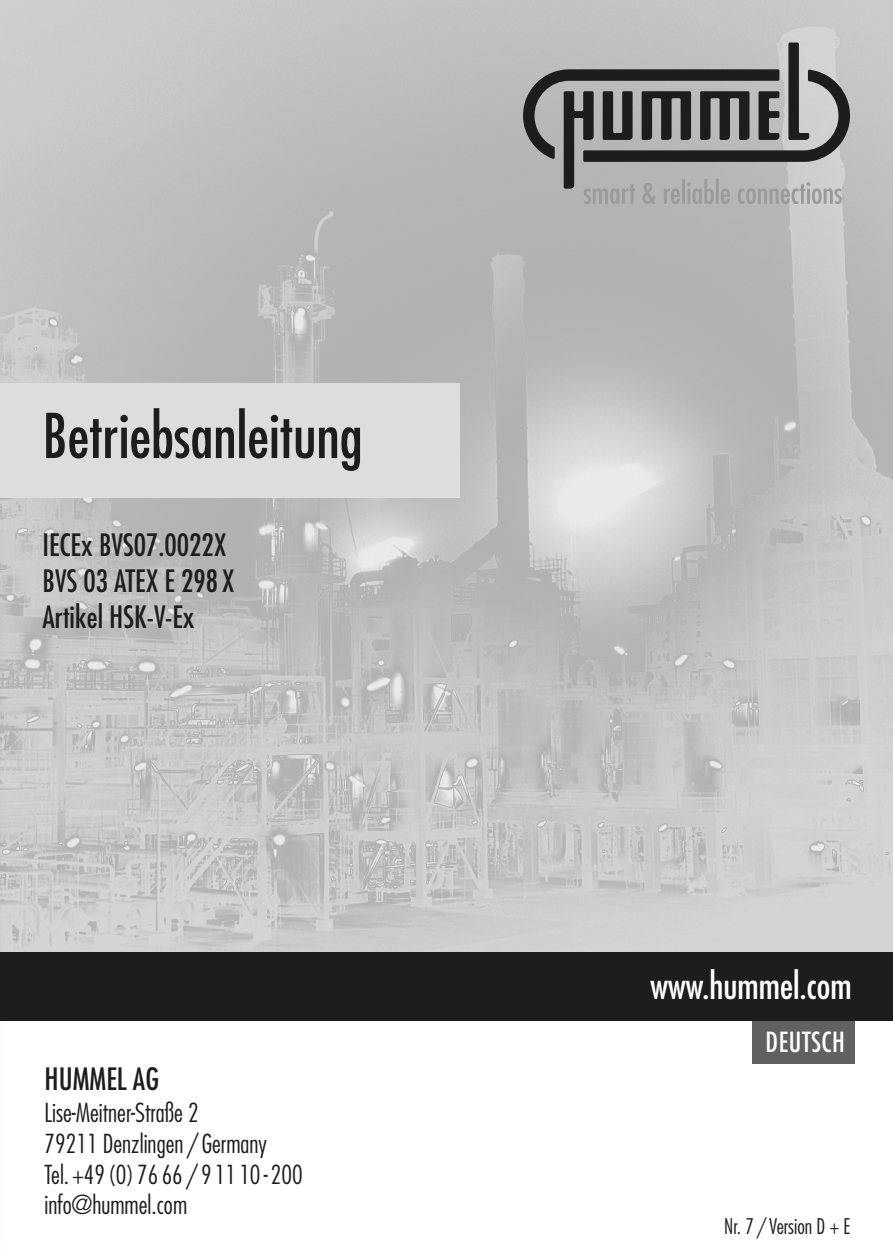
<style>
.page{position:relative;width:893px;height:1259px;background:#fff}
.page>*{position:absolute;margin:0;border:0;box-sizing:border-box;transform-origin:0 0}
.t1{font:condensed 60px "Futura Std";color:#1d1d1c}
.t2{font:condensed 36px "Futura Std";color:#fff}
.t3{font:condensed 30px "Futura Std";color:#1d1d1c}
.t4{font:condensed 27px "Futura Std";letter-spacing:.025em;color:#fff}
.t5{font:300 condensed 25.5px "Futura Std";color:#1d1d1c}
.t6{font:300 condensed 21px "Futura Std";color:#1d1d1c}
</style>
<div class="page">
<div style="left:753px;top:1020px;width:102px;height:43px;background:#616160"></div>
<img style="left:0;top:0;width:893px;height:952px">
<div style="left:0;top:383px;width:459px;height:114px;background:#ddd"></div>
<svg style="left:523px;top:43px;width:327px;height:146px;background:#878787"></svg>
<svg style="left:584px;top:179px;width:258px;height:25px;background:#afafb0"></svg>
<div style="left:0;top:952px;width:893px;height:68px;background:#1d1d1c"></div>
<img style="left:0;top:497px;width:13px;height:524px">
<p class="t1" style="left:42px;top:408px;width:322px">Betriebsanleitung</p>
<p class="t3" style="left:43px;top:531px;width:186px">IECEx BVS07.0022X</p>
<p class="t3" style="left:43px;top:567px;width:194px">BVS 03 ATEX E 298 X</p>
<p class="t3" style="left:43px;top:603px;width:154px">Artikel HSK-V-Ex</p>
<p class="t3" style="left:45px;top:1065px;width:116px">HUMMEL AG</p>
<p class="t5" style="left:45px;top:1102px;width:156px">Lise-Meitner-Straße 2</p>
<p class="t5" style="left:45px;top:1132px;width:224px">79211 Denzlingen / Germany</p>
<p class="t5" style="left:45px;top:1163px;width:260px">Tel. +49 (0) 76 66 / 9 11 10 - 200</p>
<p class="t5" style="left:45px;top:1194px;width:144px">info@hummel.com</p>
<p class="t2" style="left:651px;top:969px;width:203px">www.hummel.com</p>
<p class="t4" style="left:765px;top:1029px;width:81px">DEUTSCH</p>
<p class="t6" style="left:724px;top:1217px;width:128px">Nr. 7 / Version D + E</p>
</div>
